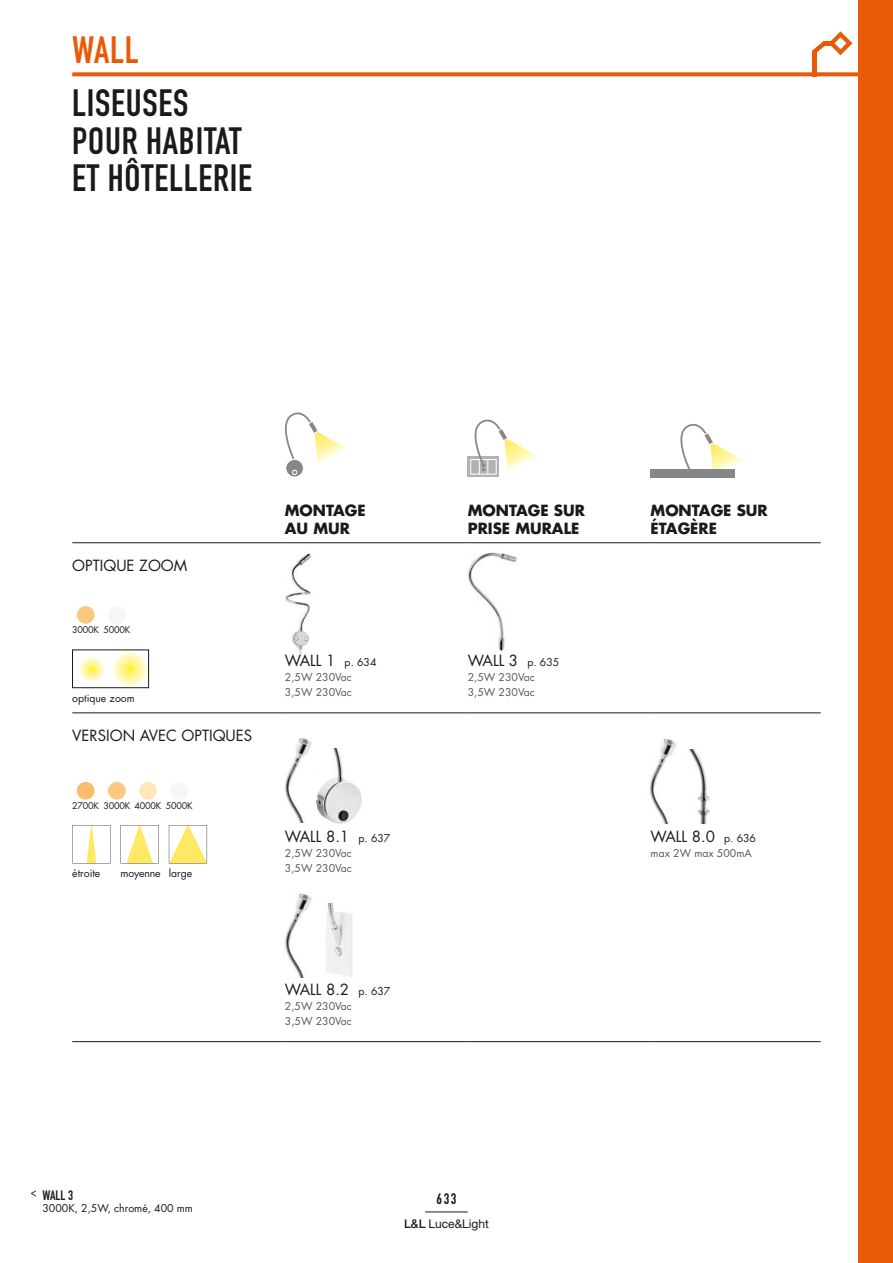
<style>
.page{position:relative;width:893px;height:1263px;background:#fff}
.page>*{position:absolute;margin:0;border:0;box-sizing:border-box;transform-origin:0 0}
.t1{font:37.5px "DIN Engschrift";letter-spacing:.02em;color:#1a1a18}
.t2{font:37.5px "DIN Engschrift";color:#ea5a06}
.t3{font:15px "Futura";color:#1a1a18}
.t4{font:700 15px "Futura";color:#1a1a18}
.t5{font:15px "DIN Engschrift";color:#1a1a18}
.t6{font:13.5px "DIN Engschrift";color:#1a1a18}
.t7{font:12px "Helvetica Neue";color:#1a1a18}
.t8{font:10.5px "Futura";color:#565656}
.t9{font:10.5px "Futura";color:#1a1a18}
.t10{font:10.5px "Futura";letter-spacing:-.02em;color:#1a1a18}
.t11{font:9px "Futura";letter-spacing:-.025em;color:#1a1a18}
.s1{font-size:10.5px}
.s2{font-weight:500}
</style>
<div class="page">
<hr style="left:425px;top:1212px;width:43px;height:1px;background:#1a1a18">
<img style="left:285px;top:553px;width:27px;height:101px">
<img style="left:468px;top:552px;width:49px;height:99px">
<img style="left:689px;top:750px;width:21px;height:74px">
<img style="left:649px;top:739px;width:27px;height:84px">
<img style="left:316px;top:749px;width:46px;height:74px">
<img style="left:285px;top:738px;width:27px;height:84px">
<img style="left:326px;top:904px;width:27px;height:73px">
<img style="left:285px;top:894px;width:27px;height:83px">
<div style="left:468px;top:456px;width:31px;height:21px;background:#b1b2b3"></div>
<svg style="left:467px;top:419px;width:70px;height:57px"></svg>
<div style="left:651px;top:469px;width:84px;height:8px;background:#878786"></div>
<svg style="left:670px;top:423px;width:73px;height:55px"></svg>
<div style="left:286px;top:459px;width:18px;height:18px;border:1px solid #fff;border-radius:50%"></div>
<svg style="left:285px;top:412px;width:62px;height:63px"></svg>
<svg style="left:72px;top:825px;width:39px;height:38px"></svg>
<svg style="left:121px;top:825px;width:38px;height:38px"></svg>
<svg style="left:169px;top:825px;width:38px;height:38px"></svg>
<div style="left:108px;top:606px;width:18px;height:18px;background:#f6f6f6;border-radius:50%"></div>
<div style="left:77px;top:606px;width:18px;height:18px;background:#fbc882;border-radius:50%"></div>
<div style="left:77px;top:782px;width:18px;height:18px;background:#fabc6d;border-radius:50%"></div>
<div style="left:139px;top:782px;width:18px;height:18px;background:#ffe6bc;border-radius:50%"></div>
<div style="left:170px;top:782px;width:18px;height:18px;background:#f6f6f6;border-radius:50%"></div>
<div style="left:108px;top:782px;width:18px;height:18px;background:#fbc882;border-radius:50%"></div>
<div style="left:859px;top:0;width:34px;height:1263px;background:#ea5a06"></div>
<svg style="left:72px;top:72px;width:787px;height:4px;fill:#ea5a06"></svg>
<hr style="left:812px;top:51px;width:4px;height:25px;background:#ea5a06">
<svg style="left:812px;top:31px;width:41px;height:25px"></svg>
<svg style="left:111px;top:650px;width:37px;height:38px"></svg>
<div style="left:72px;top:650px;width:77px;height:38px;border:1px solid #1a1a18"></div>
<svg style="left:78px;top:655px;width:27px;height:27px"></svg>
<hr style="left:72px;top:542px;width:213px;height:1px;background:#1a1a18">
<hr style="left:285px;top:542px;width:183px;height:1px;background:#1a1a18">
<hr style="left:468px;top:542px;width:183px;height:1px;background:#1a1a18">
<hr style="left:651px;top:542px;width:170px;height:1px;background:#1a1a18">
<hr style="left:72px;top:713px;width:213px;height:1px;background:#1a1a18">
<hr style="left:285px;top:713px;width:183px;height:1px;background:#1a1a18">
<hr style="left:468px;top:713px;width:183px;height:1px;background:#1a1a18">
<hr style="left:651px;top:713px;width:170px;height:1px;background:#1a1a18">
<hr style="left:72px;top:1041px;width:213px;height:1px;background:#1a1a18">
<hr style="left:285px;top:1041px;width:183px;height:1px;background:#1a1a18">
<hr style="left:468px;top:1041px;width:183px;height:1px;background:#1a1a18">
<hr style="left:651px;top:1041px;width:170px;height:1px;background:#1a1a18">
<svg style="left:31px;top:1190px;width:5px;height:6px"></svg>
<p class="t2" style="left:72px;top:28px;width:68px">WALL</p>
<p class="t1" style="left:72px;top:81px;width:118px">LISEUSES</p>
<p class="t1" style="left:72px;top:118px;width:171px">POUR HABITAT</p>
<p class="t1" style="left:72px;top:156px;width:181px">ET HÔTELLERIE</p>
<p class="t3" style="left:72px;top:555px;width:117px">OPTIQUE ZOOM</p>
<p class="t11" style="left:72px;top:624px;width:28px">3000K</p>
<p class="t11" style="left:103px;top:624px;width:28px">5000K</p>
<p class="t9" style="left:72px;top:690px;width:64px">optique zoom</p>
<p class="t3" style="left:72px;top:726px;width:181px">VERSION AVEC OPTIQUES</p>
<p class="t11" style="left:72px;top:800px;width:28px">2700K</p>
<p class="t11" style="left:103px;top:800px;width:28px">3000K</p>
<p class="t11" style="left:135px;top:800px;width:28px">4000K</p>
<p class="t11" style="left:166px;top:800px;width:28px">5000K</p>
<p class="t9" style="left:72px;top:866px;width:30px">étroite</p>
<p class="t10" style="left:121px;top:866px;width:41px">moyenne</p>
<p class="t9" style="left:169px;top:866px;width:25px">large</p>
<p class="t4" style="left:285px;top:500px;width:82px">MONTAGE</p>
<p class="t4" style="left:285px;top:518px;width:67px">AU MUR</p>
<p class="t3" style="left:285px;top:650px;width:93px">WALL 1 <span class="s1">p. 634</span></p>
<p class="t8" style="left:285px;top:670px;width:69px">2,5W 230Vac</p>
<p class="t8" style="left:285px;top:685px;width:69px">3,5W 230Vac</p>
<p class="t3" style="left:285px;top:826px;width:107px">WALL 8.1 <span class="s1">p. 637</span></p>
<p class="t8" style="left:285px;top:845px;width:69px">2,5W 230Vac</p>
<p class="t8" style="left:285px;top:860px;width:69px">3,5W 230Vac</p>
<p class="t3" style="left:285px;top:979px;width:107px">WALL 8.2 <span class="s1">p. 637</span></p>
<p class="t8" style="left:285px;top:998px;width:69px">2,5W 230Vac</p>
<p class="t8" style="left:285px;top:1013px;width:69px">3,5W 230Vac</p>
<p class="t4" style="left:468px;top:500px;width:119px">MONTAGE SUR</p>
<p class="t4" style="left:468px;top:518px;width:113px">PRISE MURALE</p>
<p class="t3" style="left:468px;top:650px;width:93px">WALL 3 <span class="s1">p. 635</span></p>
<p class="t8" style="left:468px;top:670px;width:69px">2,5W 230Vac</p>
<p class="t8" style="left:468px;top:685px;width:69px">3,5W 230Vac</p>
<p class="t6" style="left:43px;top:1187px;width:32px">WALL 3</p>
<p class="t9" style="left:43px;top:1201px;width:152px">3000K, 2,5W, chromé, 400 mm</p>
<p class="t5" style="left:437px;top:1189px;width:21px">633</p>
<p class="t7" style="left:404px;top:1216px;width:86px"><span class="s2">L&amp;L</span> Luce&amp;Light</p>
<p class="t4" style="left:651px;top:500px;width:119px">MONTAGE SUR</p>
<p class="t4" style="left:651px;top:518px;width:68px">ÉTAGÈRE</p>
<p class="t3" style="left:651px;top:826px;width:107px">WALL 8.0 <span class="s1">p. 636</span></p>
<p class="t8" style="left:651px;top:845px;width:103px">max 2W max 500mA</p>
</div>
